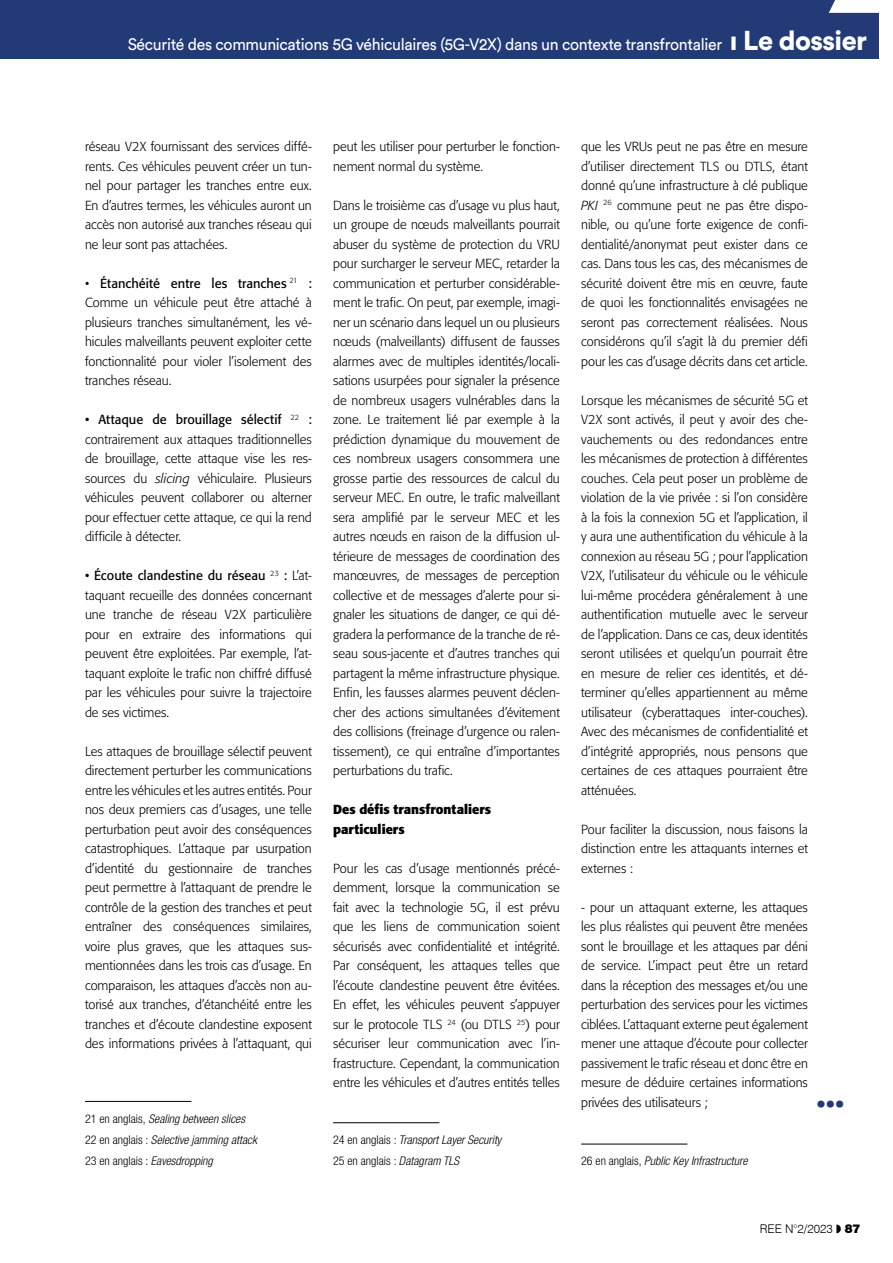
<style>
.page{position:relative;width:893px;height:1263px;background:#fff}
.page>*{position:absolute;margin:0;border:0;box-sizing:border-box;transform-origin:0 0}
.t1{font:900 45px "Austin";color:#223a76}
.t2{font:16.5px "Circular Std";letter-spacing:-.02em;color:#fff;scale:.96 1}
.Txt_Dossier{font:300 13.05px/19.5px "Formata";color:#000;text-align:justify}
.Inter_2{font:700 13.05px/19.5px "Formata";letter-spacing:.005em;color:#000}
.Notes_bas_de_page{font:italic 300 condensed 12px "Helvetica Neue LT Pro";color:#000}
.Notes_bas_de_page-2{font:300 condensed 12px "Helvetica Neue LT Pro";color:#000}
.t3{font:300 12px "Swiss 721 BT";color:#000}
.s1{font-weight:900;font-size:27px}
.s2{font-weight:400}
.s3{font-style:italic}
.s4{font-style:normal}
.s5{font-weight:900}
</style>
<div class="page">
<div style="left:0;top:0;width:893px;height:58px;background:#223a76"></div>
<div style="left:879px;top:0;width:14px;height:59px;background:#fff"></div>
<svg style="left:829px;top:0;width:50px;height:13px"></svg>
<hr style="left:85px;top:1101px;width:106px;height:1px;background:#000">
<hr style="left:333px;top:1122px;width:106px;height:1px;background:#000">
<hr style="left:581px;top:1144px;width:106px;height:1px;background:#000">
<p class="t2" style="left:128px;top:34px;width:772px">Sécurité des communications 5G véhiculaires (5G-V2X) dans un contexte transfrontalier <span class="s1">ı Le dossier</span></p>
<p class="Txt_Dossier" style="left:85px;top:137px;width:228px">réseau V2X fournissant des services diffé&shy;rents. Ces véhicules peuvent créer un tun&shy;nel pour partager les tranches entre eux.<br>En d’autres termes, les véhicules auront un accès non autorisé aux tranches réseau qui ne leur sont pas attachées.</p>
<p class="Txt_Dossier" style="left:85px;top:274px;width:228px">• <span class="s2">Étanchéité entre les tranches</span> <sup>21</sup> <span class="s2">:<br></span>Comme un véhicule peut être attaché à plusieurs tranches simultanément, les vé&shy;hicules malveillants peuvent exploiter cette fonctionnalité pour violer l’isolement des tranches réseau.</p>
<p class="Txt_Dossier" style="left:85px;top:410px;width:228px"><span class="s2">• Attaque de brouillage sélectif</span> <sup>22</sup> <span class="s2">: </span>contrairement aux attaques traditionnelles de brouillage, cette attaque vise les res&shy;sources du <span class="s3">slicing</span> véhiculaire. Plusieurs véhicules peuvent collaborer ou alterner pour effectuer cette attaque, ce qui la rend difficile à détecter.</p>
<p class="Txt_Dossier" style="left:85px;top:566px;width:228px"><span class="s2">• Écoute clandestine du réseau</span> <sup>23</sup> <span class="s2">:</span> L’at&shy;taquant recueille des données concernant une tranche de réseau V2X particulière pour en extraire des informations qui peuvent être exploitées. Par exemple, l’at&shy;taquant exploite le trafic non chiffré diffusé par les véhicules pour suivre la trajectoire de ses victimes.</p>
<p class="Txt_Dossier" style="left:85px;top:742px;width:228px">Les attaques de brouillage sélectif peuvent directement perturber les communications entre les véhicules et les autres entités. Pour nos deux premiers cas d’usages, une telle perturbation peut avoir des conséquences catastrophiques. L’attaque par usurpation d’identité du gestionnaire de tranches peut permettre à l’attaquant de prendre le contrôle de la gestion des tranches et peut entraîner des conséquences similaires, voire plus graves, que les attaques sus&shy;mentionnées dans les trois cas d’usage. En comparaison, les attaques d’accès non au&shy;torisé aux tranches, d’étanchéité entre les tranches et d’écoute clandestine exposent des informations privées à l’attaquant, qui</p>
<p class="Notes_bas_de_page" style="left:85px;top:1111px;width:161px"><span class="s4">21 en anglais,</span> Sealing between slices</p>
<p class="Notes_bas_de_page" style="left:85px;top:1133px;width:173px"><span class="s4">22 en anglais :</span> Selective jamming attack</p>
<p class="Notes_bas_de_page" style="left:85px;top:1154px;width:129px"><span class="s4">23 en anglais :</span> Eavesdropping</p>
<p class="Txt_Dossier" style="left:333px;top:137px;width:228px">peut les utiliser pour perturber le fonction&shy;nement normal du système.</p>
<p class="Txt_Dossier" style="left:333px;top:196px;width:228px">Dans le troisième cas d’usage vu plus haut, un groupe de nœuds malveillants pourrait abuser du système de protection du VRU pour surcharger le serveur MEC, retarder la communication et perturber considérable&shy;ment le trafic. On peut, par exemple, imagi&shy;ner un scénario dans lequel un ou plusieurs nœuds (malveillants) diffusent de fausses alarmes avec de multiples identités/locali&shy;sations usurpées pour signaler la présence de nombreux usagers vulnérables dans la zone. Le traitement lié par exemple à la prédiction dynamique du mouvement de ces nombreux usagers consommera une grosse partie des ressources de calcul du serveur MEC. En outre, le trafic malveillant sera amplifié par le serveur MEC et les autres nœuds en raison de la diffusion ul&shy;térieure de messages de coordination des manœuvres, de messages de perception collective et de messages d’alerte pour si&shy;gnaler les situations de danger, ce qui dé&shy;gradera la performance de la tranche de ré&shy;seau sous-jacente et d’autres tranches qui partagent la même infrastructure physique.<br>Enfin, les fausses alarmes peuvent déclen&shy;cher des actions simultanées d’évitement des collisions (freinage d’urgence ou ralen&shy;tissement), ce qui entraîne d’importantes perturbations du trafic.</p>
<p class="Inter_2" style="left:333px;top:800px;width:160px">Des défis transfrontaliers particuliers</p>
<p class="Txt_Dossier" style="left:333px;top:859px;width:228px">Pour les cas d’usage mentionnés précé&shy;demment, lorsque la communication se fait avec la technologie 5G, il est prévu que les liens de communication soient sécurisés avec confidentialité et intégrité.<br>Par conséquent, les attaques telles que l’écoute clandestine peuvent être évitées.<br>En effet, les véhicules peuvent s’appuyer sur le protocole TLS <sup>24</sup> (ou DTLS <sup>25</sup>) pour sécuriser leur communication avec l’in&shy;frastructure. Cependant, la communication entre les véhicules et d’autres entités telles</p>
<p class="Notes_bas_de_page" style="left:333px;top:1133px;width:170px"><span class="s4">24 en anglais :</span> Transport Layer Security</p>
<p class="Notes_bas_de_page-2" style="left:333px;top:1154px;width:128px">25 en anglais : <span class="s3">Datagram TLS</span></p>
<p class="Txt_Dossier" style="left:581px;top:137px;width:228px">que les VRUs peut ne pas être en mesure d’utiliser directement TLS ou DTLS, étant donné qu’une infrastructure à clé publique <span class="s3">PKI</span> <sup>26</sup> commune peut ne pas être dispo&shy;nible, ou qu’une forte exigence de confi&shy;dentialité/anonymat peut exister dans ce cas. Dans tous les cas, des mécanismes de sécurité doivent être mis en œuvre, faute de quoi les fonctionnalités envisagées ne seront pas correctement réalisées. Nous considérons qu’il s’agit là du premier défi pour les cas d’usage décrits dans cet article.</p>
<p class="Txt_Dossier" style="left:581px;top:391px;width:228px">Lorsque les mécanismes de sécurité 5G et V2X sont activés, il peut y avoir des che&shy;vauchements ou des redondances entre les mécanismes de protection à différentes couches. Cela peut poser un problème de violation de la vie privée : si l’on considère à la fois la connexion 5G et l’application, il y aura une authentification du véhicule à la connexion au réseau 5G ; pour l’application V2X, l’utilisateur du véhicule ou le véhicule lui-même procédera généralement à une authentification mutuelle avec le serveur de l’application. Dans ce cas, deux identités seront utilisées et quelqu’un pourrait être en mesure de relier ces identités, et dé&shy;terminer qu’elles appartiennent au même utilisateur (cyberattaques inter-couches).<br>Avec des mécanismes de confidentialité et d’intégrité appropriés, nous pensons que certaines de ces attaques pourraient être atténuées.</p>
<p class="Txt_Dossier" style="left:581px;top:820px;width:228px">Pour faciliter la discussion, nous faisons la distinction entre les attaquants internes et externes :</p>
<p class="Txt_Dossier" style="left:581px;top:898px;width:228px">- pour un attaquant externe, les attaques les plus réalistes qui peuvent être menées sont le brouillage et les attaques par déni de service. L’impact peut être un retard dans la réception des messages et/ou une perturbation des services pour les victimes ciblées. L’attaquant externe peut également mener une attaque d’écoute pour collecter passivement le trafic réseau et donc être en mesure de déduire certaines informations privées des utilisateurs ;</p>
<p class="t1" style="left:816px;top:1059px;width:29px">...</p>
<p class="Notes_bas_de_page" style="left:581px;top:1154px;width:168px"><span class="s4">26 en anglais,</span> Public Key Infrastructure</p>
<p class="t3" style="left:760px;top:1222px;width:102px">REE N°2/2023 ◗ <span class="s5">87</span></p>
</div>
